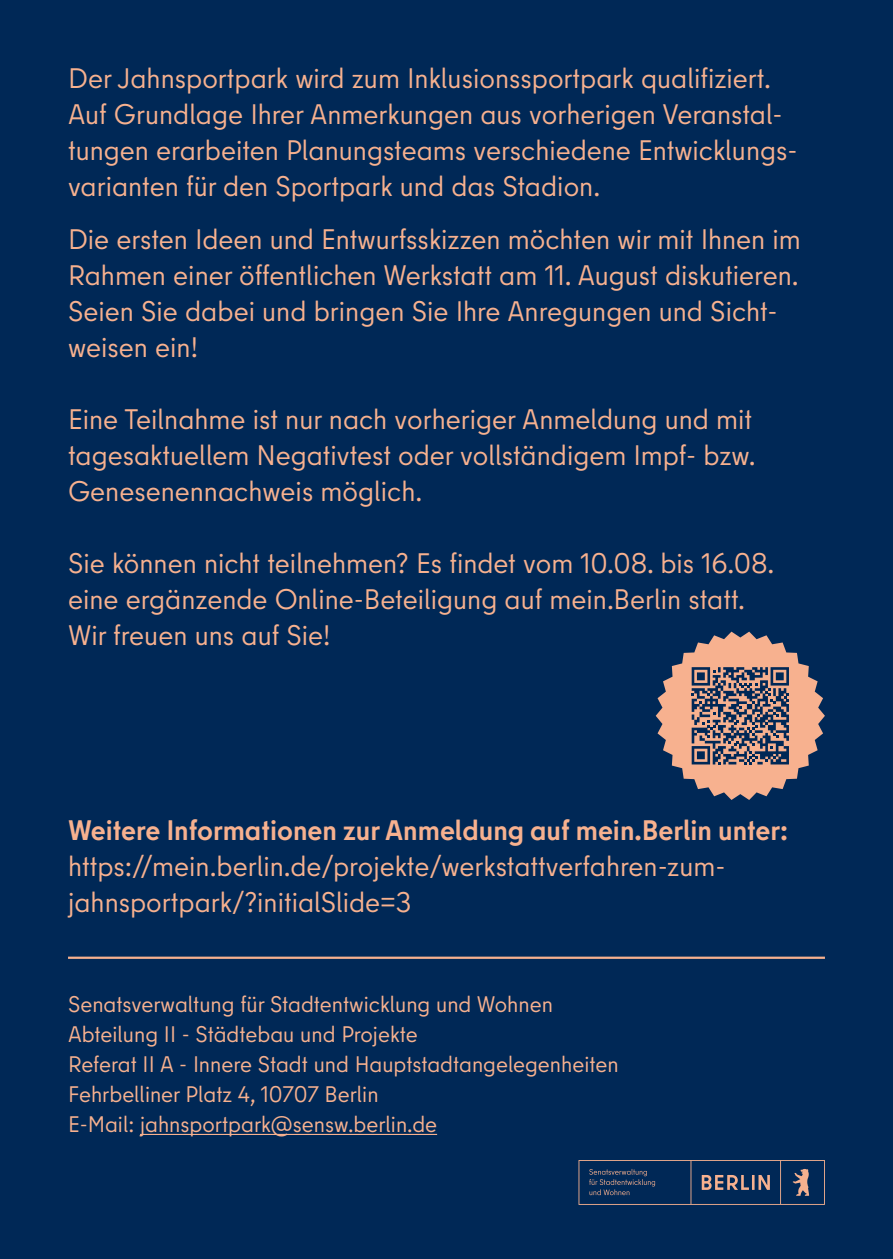
<style>
.page{position:relative;width:893px;height:1259px;background:#002856}
.page>*{position:absolute;margin:0;border:0;box-sizing:border-box;transform-origin:0 0}
.t1{font:28.2px/36px "Berlin Type";color:#f7b18f}
.t2{font:700 28.2px "Berlin Type";color:#f7b18f}
.t3{font:22.5px "Berlin Type";color:#f7b18f}
</style>
<div class="page">
<svg style="left:578px;top:1160px;width:247px;height:44px"></svg>
<hr style="left:68px;top:956px;width:757px;height:3px;background:#f7b18f">
<hr style="left:140px;top:1134px;width:297px;height:1px;background:#f7b18f">
<svg style="left:656px;top:631px;width:169px;height:169px"></svg>
<p class="t1" style="left:68px;top:60px;width:704px">Der Jahnsportpark wird zum Inklusionssportpark qualifiziert.</p>
<p class="t1" style="left:68px;top:96px;width:731px">Auf Grundlage Ihrer Anmerkungen aus vorherigen Veranstal&shy;tungen erarbeiten Planungsteams verschiedene Entwicklungs&shy;varianten für den Sportpark und das Stadion.</p>
<p class="t1" style="left:68px;top:221px;width:734px">Die ersten Ideen und Entwurfsskizzen möchten wir mit Ihnen im Rahmen einer öffentlichen Werkstatt am 11. August diskutieren.<br>Seien Sie dabei und bringen Sie Ihre Anregungen und Sicht&shy;weisen ein!</p>
<p class="t1" style="left:68px;top:401px;width:689px">Eine Teilnahme ist nur nach vorheriger Anmeldung und mit tagesaktuellem Negativtest oder vollständigem Impf- bzw.<br>Genesenennachweis möglich.</p>
<p class="t1" style="left:68px;top:545px;width:708px">Sie können nicht teilnehmen? Es findet vom 10.08. bis 16.08. eine ergänzende Online-Beteiligung auf mein.Berlin statt.</p>
<p class="t1" style="left:68px;top:617px;width:264px">Wir freuen uns auf Sie!</p>
<p class="t2" style="left:68px;top:812px;width:722px">Weitere Informationen zur Anmeldung auf mein.Berlin unter:</p>
<p class="t1" style="left:68px;top:848px;width:653px">https://mein.berlin.de/projekte/werkstattverfahren-zum-- jahnsportpark/?initialSlide=3</p>
<p class="t3" style="left:68px;top:990px;width:486px">Senatsverwaltung für Stadtentwicklung und Wohnen</p>
<p class="t3" style="left:68px;top:1020px;width:351px">Abteilung II - Städtebau und Projekte</p>
<p class="t3" style="left:68px;top:1050px;width:552px">Referat II A - Innere Stadt und Hauptstadtangelegenheiten</p>
<p class="t3" style="left:68px;top:1080px;width:312px">Fehrbelliner Platz 4, 10707 Berlin</p>
<p class="t3" style="left:68px;top:1110px;width:371px">E-Mail: jahnsportpark@sensw.berlin.de</p>
</div>
